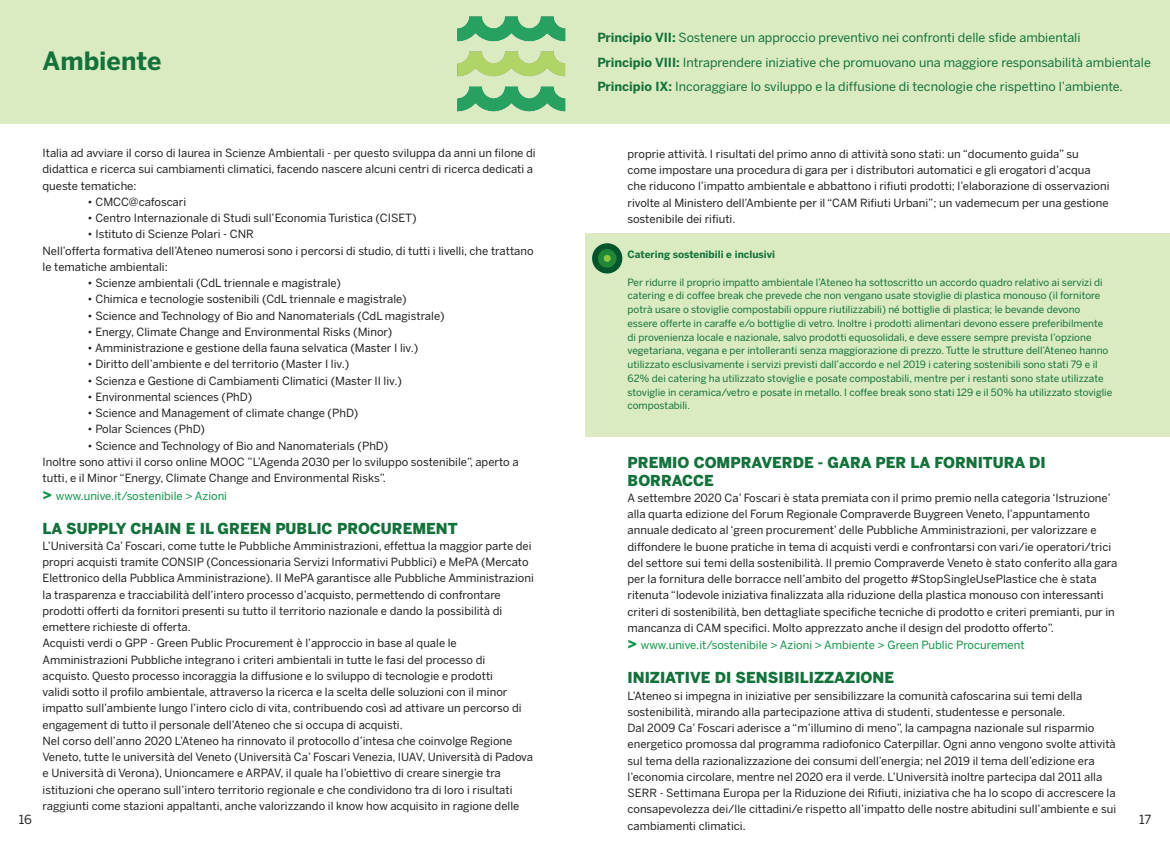
<style>
.page{position:relative;width:1170px;height:851px;background:#fff}
.page>*{position:absolute;margin:0;border:0;box-sizing:border-box;transform-origin:0 0}
.t1{font:700 25px "Benton Sans";color:#11723a}
.t2{font:900 15px/17.5px "Benton Sans";color:#11723a}
.t3{font:12.5px/24.6px "Benton Sans";color:#11723a}
.t4{font:12.5px "Benton Sans";color:#231f20}
.t5{font:11.25px/16.2px "Benton Sans";color:#231f20}
.t6{font:11.25px "Benton Sans";color:#0b9547}
.t7{font:10px/13.8px "Benton Sans";color:#11723a}
.t8{font:700 10px "Benton Sans";color:#11723a}
.s1{font-weight:700}
.s2{font-weight:900;font-size:15px}
</style>
<div class="page">
<div style="left:0;top:0;width:1169px;height:123px;background:#daeac1"></div>
<img style="left:457px;top:16px;width:109px;height:96px">
<div style="left:585px;top:233px;width:584px;height:203px;background:#daeac1"></div>
<div style="left:592px;top:243px;width:30px;height:30px;background:#00562a;border-radius:50%"></div>
<div style="left:598px;top:249px;width:18px;height:18px;background:#208836;border-radius:50%"></div>
<div style="left:603px;top:255px;width:7px;height:7px;background:#8bc63e;border-radius:50%"></div>
<h1 class="t1" style="left:43px;top:46px;width:121px">Ambiente</h1>
<p class="t3" style="left:597px;top:25px;width:555px"><span class="s1">Principio VII:</span> Sostenere un approccio preventivo nei confronti delle sfide ambientali<br><span class="s1">Principio VIII:</span> Intraprendere iniziative che promuovano una maggiore responsabilità ambientale<br><span class="s1">Principio IX:</span> Incoraggiare lo sviluppo e la diffusione di tecnologie che rispettino l’ambiente.</p>
<p class="t5" style="left:43px;top:145px;width:494px">Italia ad avviare il corso di laurea in Scienze Ambientali - per questo sviluppa da anni un filone di didattica e ricerca sui cambiamenti climatici, facendo nascere alcuni centri di ricerca dedicati a queste tematiche:</p>
<p class="t5" style="left:88px;top:193px;width:100px">• CMCC@cafoscari</p>
<p class="t5" style="left:88px;top:210px;width:331px">• Centro Internazionale di Studi sull’Economia Turistica (CISET)</p>
<p class="t5" style="left:43px;top:226px;width:492px;text-indent:45px">• Istituto di Scienze Polari - CNR<br>Nell’offerta formativa dell’Ateneo numerosi sono i percorsi di studio, di tutti i livelli, che trattano le tematiche ambientali:</p>
<p class="t5" style="left:88px;top:274px;width:255px">• Scienze ambientali (CdL triennale e magistrale)</p>
<p class="t5" style="left:88px;top:291px;width:321px">• Chimica e tecnologie sostenibili (CdL triennale e magistrale)</p>
<p class="t5" style="left:88px;top:307px;width:358px">• Science and Technology of Bio and Nanomaterials (CdL magistrale)</p>
<p class="t5" style="left:88px;top:323px;width:306px">• Energy, Climate Change and Environmental Risks (Minor)</p>
<p class="t5" style="left:88px;top:339px;width:332px">• Amministrazione e gestione della fauna selvatica (Master I liv.)</p>
<p class="t5" style="left:88px;top:356px;width:263px">• Diritto dell’ambiente e del territorio (Master I liv.)</p>
<p class="t5" style="left:88px;top:372px;width:316px">• Scienza e Gestione di Cambiamenti Climatici (Master II liv.)</p>
<p class="t5" style="left:88px;top:388px;width:166px">• Environmental sciences (PhD)</p>
<p class="t5" style="left:88px;top:404px;width:272px">• Science and Management of climate change (PhD)</p>
<p class="t5" style="left:88px;top:421px;width:119px">• Polar Sciences (PhD)</p>
<p class="t5" style="left:43px;top:437px;width:477px;text-indent:45px">• Science and Technology of Bio and Nanomaterials (PhD)<br>Inoltre sono attivi il corso online MOOC ”L’Agenda 2030 per lo sviluppo sostenibile”, aperto a tutti, e il Minor “Energy, Climate Change and Environmental Risks”.</p>
<p class="t6" style="left:43px;top:489px;width:186px"><span class="s2">&gt;</span> www.unive.it/sostenibile &gt; Azioni</p>
<h2 class="t2" style="left:43px;top:519px;width:416px">LA SUPPLY CHAIN E IL GREEN PUBLIC PROCUREMENT</h2>
<p class="t5" style="left:43px;top:537px;width:493px">L’Università Ca’ Foscari, come tutte le Pubbliche Amministrazioni, effettua la maggior parte dei propri acquisti tramite CONSIP (Concessionaria Servizi Informativi Pubblici) e MePA (Mercato Elettronico della Pubblica Amministrazione). Il MePA garantisce alle Pubbliche Amministrazioni la trasparenza e tracciabilità dell’intero processo d’acquisto, permettendo di confrontare prodotti offerti da fornitori presenti su tutto il territorio nazionale e dando la possibilità di emettere richieste di offerta.<br>Acquisti verdi o GPP - Green Public Procurement è l’approccio in base al quale le Amministrazioni Pubbliche integrano i criteri ambientali in tutte le fasi del processo di acquisto. Questo processo incoraggia la diffusione e lo sviluppo di tecnologie e prodotti<br>validi sotto il profilo ambientale, attraverso la ricerca e la scelta delle soluzioni con il minor impatto sull’ambiente lungo l’intero ciclo di vita, contribuendo così ad attivare un percorso di engagement di tutto il personale dell’Ateneo che si occupa di acquisti.<br>Nel corso dell’anno 2020 L’Ateneo ha rinnovato il protocollo d’intesa che coinvolge Regione Veneto, tutte le università del Veneto (Università Ca’ Foscari Venezia, IUAV, Università di Padova e Università di Verona), Unioncamere e ARPAV, il quale ha l’obiettivo di creare sinergie tra istituzioni che operano sull’intero territorio regionale e che condividono tra di loro i risultati raggiunti come stazioni appaltanti, anche valorizzando il know how acquisito in ragione delle</p>
<p class="t5" style="left:627px;top:145px;width:483px">proprie attività. I risultati del primo anno di attività sono stati: un “documento guida” su come impostare una procedura di gara per i distributori automatici e gli erogatori d’acqua che riducono l’impatto ambientale e abbattono i rifiuti prodotti; l’elaborazione di osservazioni rivolte al Ministero dell’Ambiente per il “CAM Rifiuti Urbani”; un vademecum per una gestione sostenibile dei rifiuti.</p>
<p class="t8" style="left:627px;top:248px;width:149px">Catering sostenibili e inclusivi</p>
<p class="t7" style="left:627px;top:275px;width:486px">Per ridurre il proprio impatto ambientale l’Ateneo ha sottoscritto un accordo quadro relativo ai servizi di catering e di coffee break che prevede che non vengano usate stoviglie di plastica monouso (il fornitore potrà usare o stoviglie compostabili oppure riutilizzabili) né bottiglie di plastica; le bevande devono essere offerte in caraffe e/o bottiglie di vetro. Inoltre i prodotti alimentari devono essere preferibilmente di provenienza locale e nazionale, salvo prodotti equosolidali, e deve essere sempre prevista l’opzione vegetariana, vegana e per intolleranti senza maggiorazione di prezzo. Tutte le strutture dell’Ateneo hanno utilizzato esclusivamente i servizi previsti dall’accordo e nel 2019 i catering sostenibili sono stati 79 e il 62% dei catering ha utilizzato stoviglie e posate compostabili, mentre per i restanti sono state utilizzate stoviglie in ceramica/vetro e posate in metallo. I coffee break sono stati 129 e il 50% ha utilizzato stoviglie compostabili.</p>
<h2 class="t2" style="left:627px;top:453px;width:420px">PREMIO COMPRAVERDE - GARA PER LA FORNITURA DI<br>BORRACCE</h2>
<p class="t5" style="left:627px;top:489px;width:491px">A settembre 2020 Ca’ Foscari è stata premiata con il primo premio nella categoria ‘Istruzione’ alla quarta edizione del Forum Regionale Compraverde Buygreen Veneto, l’appuntamento annuale dedicato al ‘green procurement’ delle Pubbliche Amministrazioni, per valorizzare e diffondere le buone pratiche in tema di acquisti verdi e confrontarsi con vari/ie operatori/trici del settore sui temi della sostenibilità. Il premio Compraverde Veneto è stato conferito alla gara per la fornitura delle borracce nell’ambito del progetto #StopSingleUsePlastice che è stata ritenuta “lodevole iniziativa finalizzata alla riduzione della plastica monouso con interessanti criteri di sostenibilità, ben dettagliate specifiche tecniche di prodotto e criteri premianti, pur in mancanza di CAM specifici. Molto apprezzato anche il design del prodotto offerto”.</p>
<p class="t6" style="left:627px;top:638px;width:398px"><span class="s2">&gt;</span> www.unive.it/sostenibile &gt; Azioni &gt; Ambiente &gt; Green Public Procurement</p>
<h2 class="t2" style="left:627px;top:668px;width:268px">INIZIATIVE DI SENSIBILIZZAZIONE</h2>
<p class="t5" style="left:627px;top:687px;width:490px">L’Ateneo si impegna in iniziative per sensibilizzare la comunità cafoscarina sui temi della sostenibilità, mirando alla partecipazione attiva di studenti, studentesse e personale.<br>Dal 2009 Ca’ Foscari aderisce a “m’illumino di meno”, la campagna nazionale sul risparmio energetico promossa dal programma radiofonico Caterpillar. Ogni anno vengono svolte attività sul tema della razionalizzazione dei consumi dell’energia; nel 2019 il tema dell’edizione era l’economia circolare, mentre nel 2020 era il verde. L’Università inoltre partecipa dal 2011 alla SERR - Settimana Europa per la Riduzione dei Rifiuti, iniziativa che ha lo scopo di accrescere la consapevolezza dei/lle cittadini/e rispetto all’impatto delle nostre abitudini sull’ambiente e sui cambiamenti climatici.</p>
<p class="t4" style="left:19px;top:812px;width:15px">16</p>
<p class="t4" style="left:1139px;top:811px;width:14px">17</p>
</div>
